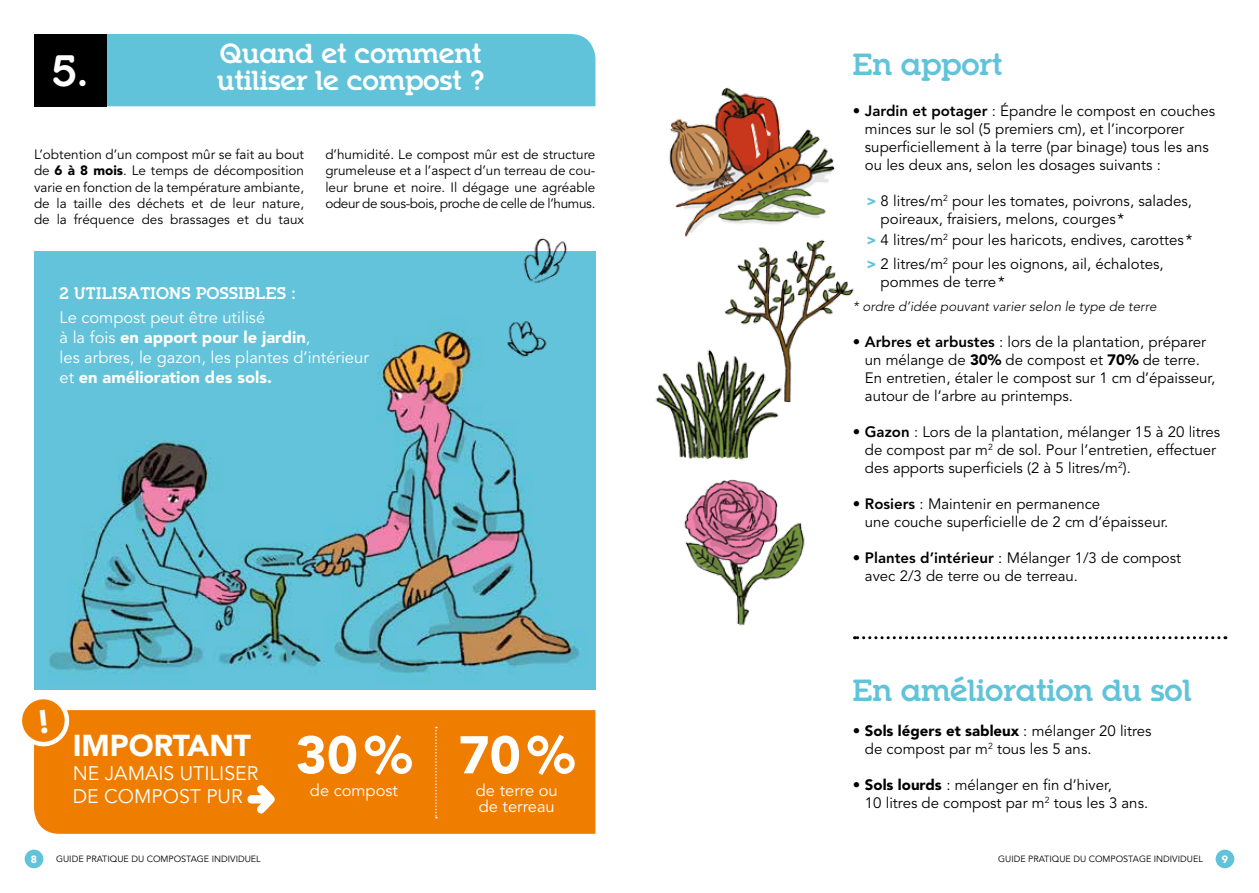
<style>
.page{position:relative;width:1259px;height:893px;background:#fff}
.page>*{position:absolute;margin:0;border:0;box-sizing:border-box;transform-origin:0 0}
.t1{font:900 52.5px "Avenir";color:#fff}
.t2{font:700 43.05px "Ponsi Rounded Slab";color:#fff}
.t3{font:700 30px "Ponsi Rounded Slab";color:#61c3d9}
.t4{font:900 30px "Avenir";color:#fff}
.t5{font:700 27px "Ponsi Rounded Slab";color:#fff}
.t6{font:19.5px/23.4px "Avenir";color:#fff}
.t7{font:16.5px/19.8px "Avenir";color:#fff}
.t8{font:700 16.5px "Ponsi Rounded Slab";letter-spacing:.02em;color:#fff}
.t9{font:15px/18px "Avenir";color:#000}
.t10{font:13.5px/16.2px "Avenir";color:#000;text-align:justify}
.t11{font:italic 300 13.5px "Avenir";color:#000}
.t12{font:900 10.5px "Avenir";color:#fff}
.t13{font:9px "Avenir";color:#000}
.s1{font-weight:900}
.s2{font-weight:800}
.s3{font-weight:900;color:#61c3d9}
</style>
<div class="page">
<div style="left:25px;top:850px;width:18px;height:18px;background:#61c3d9;border-radius:50%"></div>
<div style="left:1215px;top:850px;width:19px;height:18px;background:#61c3d9;border-radius:50%"></div>
<img style="left:34px;top:252px;width:561px;height:437px">
<svg style="left:854px;top:636px;width:365px;height:3px"></svg>
<div style="left:34px;top:710px;width:561px;height:124px;background:#ef7d00"></div>
<img style="left:669px;top:87px;width:166px;height:150px">
<img style="left:684px;top:479px;width:121px;height:147px">
<img style="left:712px;top:227px;width:142px;height:176px">
<img style="left:655px;top:341px;width:133px;height:119px">
<div style="left:106px;top:34px;width:489px;height:72px;background:#61c3d9"></div>
<div style="left:34px;top:34px;width:72px;height:72px;background:#000"></div>
<svg style="left:435px;top:727px;width:2px;height:91px"></svg>
<svg style="left:247px;top:785px;width:28px;height:28px"></svg>
<img style="left:507px;top:238px;width:67px;height:60px">
<img style="left:480px;top:308px;width:73px;height:66px">
<svg style="left:22px;top:699px;width:47px;height:50px"></svg>
<h2 class="t2" style="left:51px;top:43px;width:39px">5.</h2>
<h3 class="t5" style="left:220px;top:35px;width:263px">Quand et comment</h3>
<h3 class="t5" style="left:217px;top:62px;width:269px">utiliser le compost ?</h3>
<p class="t10" style="left:34px;top:147px;width:272px">L’obtention d’un compost mûr se fait au bout de <span class="s1">6 à 8 mois</span>. Le temps de décomposition varie en fonction de la température ambiante, de la taille des déchets et de leur nature, de la fréquence des brassages et du taux</p>
<p class="t10" style="left:325px;top:147px;width:272px">d’humidité. Le compost mûr est de structure grumeleuse et a l’aspect d’un terreau de cou&shy;leur brune et noire. Il dégage une agréable odeur de sous-bois, proche de celle de l’humus.</p>
<p class="t8" style="left:60px;top:283px;width:238px">2 UTILISATIONS POSSIBLES :</p>
<p class="t7" style="left:60px;top:308px;width:311px">Le compost peut être utilisé<br>à la fois <span class="s1">en apport pour le jardin</span>,<br>les arbres, le gazon, les plantes d’intérieur et <span class="s1">en amélioration des sols.</span></p>
<h3 class="t4" style="left:73px;top:728px;width:180px">IMPORTANT</h3>
<h3 class="t6" style="left:73px;top:762px;width:187px">NE JAMAIS UTILISER<br>DE COMPOST PUR</h3>
<h1 class="t1" style="left:296px;top:723px;width:281px">30% 70%</h1>
<p class="t7" style="left:310px;top:781px;width:90px">de compost</p>
<p class="t7" style="left:476px;top:782px;width:83px;line-height:16.5px">de terre ou de terreau</p>
<h3 class="t3" style="left:853px;top:45px;width:151px">En apport</h3>
<p class="t9" style="left:865px;top:103px;width:352px;text-indent:-12px"><span class="s2">• Jardin et potager</span> : Épandre le compost en couches minces sur le sol (5 premiers cm), et l’incorporer superficiellement à la terre (par binage) tous les ans ou les deux ans, selon les dosages suivants :</p>
<p class="t9" style="left:880px;top:193px;width:313px;text-indent:-14px"><span class="s3">&gt;</span> 8 litres/m<sup>2</sup> pour les tomates, poivrons, salades, poireaux, fraisiers, melons, courges *</p>
<p class="t9" style="left:866px;top:229px;width:327px;line-height:24px"><span class="s3">&gt;</span> 4 litres/m<sup>2</sup> pour les haricots, endives, carottes * <span class="s3">&gt;</span> 2 litres/m<sup>2</sup> pour les oignons, ail, échalotes,</p>
<p class="t9" style="left:880px;top:274px;width:126px">pommes de terre*</p>
<p class="t11" style="left:853px;top:298px;width:305px">* ordre d’idée pouvant varier selon le type de terre</p>
<p class="t9" style="left:865px;top:333px;width:352px;text-indent:-12px"><span class="s2">• Arbres et arbustes</span> : lors de la plantation, préparer un mélange de <span class="s1">30%</span> de compost et <span class="s1">70%</span> de terre.<br>En entretien, étaler le compost sur 1 cm d’épaisseur, autour de l’arbre au printemps.</p>
<p class="t9" style="left:865px;top:423px;width:357px;text-indent:-12px"><span class="s2">• Gazon</span> : Lors de la plantation, mélanger 15 à 20 litres de compost par m<sup>2</sup> de sol. Pour l’entretien, effectuer des apports superficiels (2 à 5 litres/m<sup>2</sup>).</p>
<p class="t9" style="left:865px;top:495px;width:305px;text-indent:-12px"><span class="s2">• Rosiers</span> : Maintenir en permanence<br>une couche superficielle de 2 cm d’épaisseur.</p>
<p class="t9" style="left:865px;top:549px;width:318px;text-indent:-12px"><span class="s2">• Plantes d’intérieur</span> : Mélanger 1/3 de compost avec 2/3 de terre ou de terreau.</p>
<h3 class="t3" style="left:853px;top:670px;width:340px">En amélioration du sol</h3>
<p class="t9" style="left:865px;top:723px;width:288px;text-indent:-12px"><span class="s2">•</span> <span class="s1">Sols légers et sableux</span> : mélanger 20 litres de compost par m<sup>2</sup> tous les 5 ans.</p>
<p class="t9" style="left:865px;top:777px;width:285px;text-indent:-12px"><span class="s2">•</span> <span class="s1">Sols lourds</span> : mélanger en fin d’hiver,<br>10 litres de compost par m<sup>2</sup> tous les 3 ans.</p>
<p class="t12" style="left:31px;top:853px;width:8px">8</p>
<p class="t13" style="left:56px;top:854px;width:206px">GUIDE PRATIQUE DU COMPOSTAGE INDIVIDUEL</p>
<p class="t13" style="left:998px;top:854px;width:206px">GUIDE PRATIQUE DU COMPOSTAGE INDIVIDUEL</p>
<p class="t12" style="left:1221px;top:853px;width:8px">9</p>
</div>
